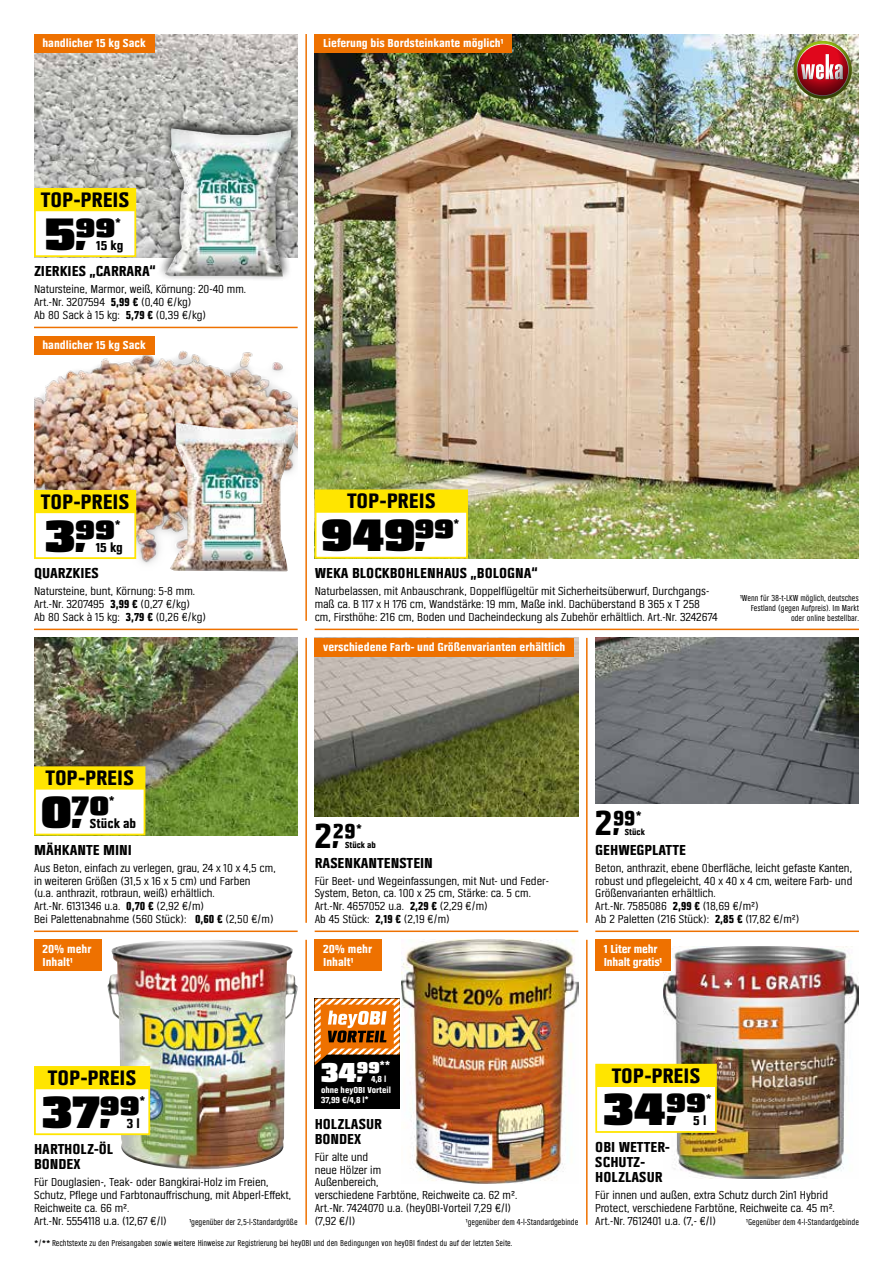
<style>
.page{position:relative;width:893px;height:1263px;background:#fff}
.page>*{position:absolute;margin:0;border:0;box-sizing:border-box;transform-origin:0 0}
.t1{font:900 47.25px "Obi Ziffern Supnew";color:#000}
.t2{font:900 47.25px "Obi Ziffern Sup";color:#000}
.t3{font:700 36px "Obi Ziffern Sup Cent 20";color:#000}
.t4{font:900 28.5px "Obi Ziffern Supnew";color:#fff;scale:.95 1}
.t5{font:700 21.75px "Obi Sans ML20";color:#000}
.t6{font:900 15.75px "Obi Sans ML20";color:#000}
.t7{font:700 15px/15px "Obi Sans ML20";color:#000}
.t8{font:700 13.5px "Obi Sans ML20";color:#000}
.t9{font:12px/12.8px "Obi Sans ML20";color:#000}
.t10{font:700 12px/12.8px "Obi Sans ML20";color:#fff}
.t11{font:9px/9.8px "Obi Sans ML20 Regular Con";color:#000;text-align:right}
.t12{font:700 9px/11.2px "Obi Sans ML20";color:#fff}
.t13{font:700 9px "Obi Sans ML20";color:#000}
.s1{font-family:"Obi Ziffern Sup"}
.s2{font-family:"Obi Sans ML20 Bold Con"}
.s3{font-family:"Obi Ziffern Supnew"}
.s4{font-family:"Obi Ziffern Sup 20"}
.s5{font-size:12px}
</style>
<div class="page">
<hr style="left:305px;top:34px;width:2px;height:587px;background:#ee7100">
<hr style="left:305px;top:638px;width:2px;height:285px;background:#ee7100">
<hr style="left:305px;top:940px;width:2px;height:285px;background:#ee7100">
<hr style="left:586px;top:638px;width:2px;height:285px;background:#ee7100">
<hr style="left:586px;top:940px;width:2px;height:285px;background:#ee7100">
<hr style="left:34px;top:327px;width:264px;height:1px;background:#ee7100">
<hr style="left:34px;top:629px;width:264px;height:1px;background:#ee7100">
<hr style="left:34px;top:930px;width:264px;height:2px;background:#ee7100">
<hr style="left:315px;top:930px;width:263px;height:2px;background:#ee7100">
<hr style="left:315px;top:629px;width:544px;height:1px;background:#ee7100">
<hr style="left:595px;top:930px;width:264px;height:2px;background:#ee7100">
<img style="left:34px;top:336px;width:264px;height:228px">
<img style="left:170px;top:423px;width:126px;height:148px">
<img style="left:34px;top:34px;width:264px;height:223px">
<img style="left:663px;top:946px;width:196px;height:232px">
<div style="left:157px;top:115px;width:143px;height:166px;background:#000;opacity:.75"></div>
<img style="left:165px;top:128px;width:126px;height:148px">
<img style="left:595px;top:638px;width:264px;height:165px">
<img style="left:401px;top:940px;width:177px;height:244px">
<img style="left:315px;top:638px;width:263px;height:178px">
<img style="left:108px;top:940px;width:190px;height:230px">
<img style="left:34px;top:638px;width:264px;height:197px">
<img style="left:315px;top:34px;width:544px;height:525px">
<svg style="left:794px;top:41px;width:58px;height:58px;background:#aa4a41"></svg>
<div style="left:315px;top:34px;width:197px;height:18px;background:#ee7100"></div>
<div style="left:34px;top:336px;width:120px;height:18px;background:#ee7100"></div>
<div style="left:34px;top:34px;width:120px;height:18px;background:#ee7100"></div>
<div style="left:595px;top:940px;width:76px;height:31px;background:#ee7100"></div>
<div style="left:315px;top:940px;width:67px;height:31px;background:#ee7100"></div>
<div style="left:315px;top:638px;width:259px;height:18px;background:#ee7100"></div>
<div style="left:34px;top:940px;width:68px;height:31px;background:#ee7100"></div>
<div style="left:316px;top:490px;width:151px;height:68px;background:#fff"></div>
<div style="left:315px;top:490px;width:152px;height:23px;background:#ffe500"></div>
<div style="left:315px;top:489px;width:153px;height:70px;border:2px solid #ffe500"></div>
<div style="left:35px;top:491px;width:100px;height:67px;background:#fff"></div>
<div style="left:35px;top:491px;width:101px;height:22px;background:#ffe500"></div>
<div style="left:34px;top:490px;width:102px;height:69px;border:2px solid #ffe500"></div>
<div style="left:35px;top:189px;width:100px;height:67px;background:#fff"></div>
<div style="left:35px;top:189px;width:101px;height:22px;background:#ffe500"></div>
<div style="left:34px;top:188px;width:102px;height:69px;border:2px solid #ffe500"></div>
<div style="left:35px;top:767px;width:110px;height:67px;background:#fff"></div>
<div style="left:35px;top:767px;width:110px;height:22px;background:#ffe500"></div>
<div style="left:34px;top:766px;width:111px;height:69px;border:2px solid #ffe500"></div>
<div style="left:35px;top:1067px;width:114px;height:67px;background:#fff"></div>
<div style="left:35px;top:1067px;width:115px;height:22px;background:#ffe500"></div>
<div style="left:34px;top:1066px;width:116px;height:69px;border:2px solid #ffe500"></div>
<div style="left:596px;top:1065px;width:120px;height:67px;background:#fff"></div>
<div style="left:596px;top:1064px;width:120px;height:23px;background:#ffe500"></div>
<div style="left:595px;top:1064px;width:122px;height:69px;border:2px solid #ffe500"></div>
<div style="left:315px;top:999px;width:85px;height:110px;background:#000"></div>
<svg style="left:315px;top:999px;width:85px;height:66px"></svg>
<p class="t10" style="left:43px;top:37px;width:105px">handlicher 15 kg Sack</p>
<p class="t10" style="left:323px;top:37px;width:182px">Lieferung bis Bordsteinkante möglich¹</p>
<h3 class="t5" style="left:41px;top:187px;width:90px">TOP-PREIS</h3>
<h1 class="t1" style="left:45px;top:213px;width:72px"><span class="s1">5</span>,99</h1>
<h3 class="t6" style="left:116px;top:216px;width:7px">*</h3>
<p class="t8" style="left:96px;top:237px;width:29px">15 kg</p>
<p class="t7" style="left:34px;top:264px;width:123px">ZIERKIES „CARRARA“</p>
<p class="t9" style="left:34px;top:283px;width:214px">Natursteine, Marmor, weiß, Körnung: 20-40 mm.<br>Art.-Nr. 3207594 <span class="s2">5,99 €</span> (0,40 €/kg)<br>Ab 80 Sack à 15 kg: <span class="s2">5,79 €</span> (0,39 €/kg)</p>
<p class="t10" style="left:43px;top:339px;width:105px">handlicher 15 kg Sack</p>
<h3 class="t5" style="left:41px;top:489px;width:90px">TOP-PREIS</h3>
<h1 class="t1" style="left:45px;top:515px;width:72px"><span class="s1">3</span>,99</h1>
<h3 class="t6" style="left:115px;top:518px;width:7px">*</h3>
<p class="t8" style="left:96px;top:539px;width:29px">15 kg</p>
<p class="t7" style="left:34px;top:566px;width:66px">QUARZKIES</p>
<p class="t9" style="left:34px;top:585px;width:173px">Natursteine, bunt, Körnung: 5-8 mm.<br>Art.-Nr. 3207495 <span class="s2">3,99 €</span> (0,27 €/kg)<br>Ab 80 Sack à 15 kg: <span class="s2">3,79 €</span> (0,26 €/kg)</p>
<h3 class="t5" style="left:347px;top:488px;width:90px">TOP-PREIS</h3>
<h1 class="t2" style="left:322px;top:514px;width:134px">949<span class="s3">,99</span></h1>
<h3 class="t6" style="left:454px;top:518px;width:7px">*</h3>
<p class="t7" style="left:315px;top:566px;width:224px">WEKA BLOCKBOHLENHAUS „BOLOGNA“</p>
<p class="t9" style="left:315px;top:585px;width:404px">Naturbelassen, mit Anbauschrank, Doppelflügeltür mit Sicherheitsüberwurf, Durchgangs&shy;maß ca. B 117 x H 176 cm, Wandstärke: 19 mm, Maße inkl. Dachüberstand B 365 x T 258 cm, Firsthöhe: 216 cm, Boden und Dacheindeckung als Zubehör erhältlich. Art.-Nr. 3242674</p>
<p class="t11" style="left:740px;top:594px;width:120px">¹Wenn für 38-t-LKW möglich, deutsches<br>Festland (gegen Aufpreis). Im Markt oder online bestellbar.</p>
<p class="t10" style="left:323px;top:641px;width:244px">verschiedene Farb- und Größenvarianten erhältlich</p>
<h3 class="t5" style="left:46px;top:765px;width:90px">TOP-PREIS</h3>
<h1 class="t1" style="left:41px;top:791px;width:70px"><span class="s1">0</span>,70</h1>
<h3 class="t6" style="left:109px;top:794px;width:7px">*</h3>
<p class="t8" style="left:90px;top:816px;width:48px">Stück ab</p>
<p class="t7" style="left:34px;top:842px;width:99px">MÄHKANTE MINI</p>
<p class="t9" style="left:34px;top:862px;width:243px">Aus Beton, einfach zu verlegen, grau, 24 x 10 x 4,5 cm, in weiteren Größen (31,5 x 16 x 5 cm) und Farben<br>(u.a. anthrazit, rotbraun, weiß) erhältlich.<br>Art.-Nr. 6131346 u.a. <span class="s2">0,70 €</span> (2,92 €/m)<br>Bei Palettenabnahme (560 Stück): <span class="s2">0,60 €</span> (2,50 €/m)</p>
<h2 class="t3" style="left:315px;top:820px;width:43px"><span class="s4">2</span>,29</h2>
<h3 class="t6" style="left:356px;top:822px;width:7px">*</h3>
<p class="t13" style="left:345px;top:840px;width:32px">Stück ab</p>
<p class="t7" style="left:315px;top:855px;width:120px">RASENKANTENSTEIN</p>
<p class="t9" style="left:315px;top:874px;width:236px">Für Beet- und Wegeinfassungen, mit Nut- und Feder-System, Beton, ca. 100 x 25 cm, Stärke: ca. 5 cm.<br>Art.-Nr. 4657052 u.a. <span class="s2">2,29 €</span> (2,29 €/m)<br>Ab 45 Stück: <span class="s2">2,19 €</span> (2,19 €/m)</p>
<h2 class="t3" style="left:595px;top:808px;width:42px"><span class="s4">2</span>,99</h2>
<h3 class="t6" style="left:636px;top:809px;width:7px">*</h3>
<p class="t13" style="left:625px;top:827px;width:22px">Stück</p>
<p class="t7" style="left:595px;top:842px;width:92px">GEHWEGPLATTE</p>
<p class="t9" style="left:595px;top:862px;width:259px">Beton, anthrazit, ebene Oberfläche, leicht gefaste Kanten, robust und pflegeleicht, 40 x 40 x 4 cm, weitere Farb- und Größenvarianten erhältlich.<br>Art.-Nr. 7585086 <span class="s2">2,99 €</span> (18,69 €/m²)<br>Ab 2 Paletten (216 Stück): <span class="s2">2,85 €</span> (17,82 €/m²)</p>
<p class="t10" style="left:43px;top:943px;width:50px">20% mehr<br>Inhalt¹</p>
<p class="t10" style="left:323px;top:943px;width:50px">20% mehr<br>Inhalt¹</p>
<p class="t10" style="left:604px;top:943px;width:60px">1 Liter mehr<br>Inhalt gratis¹</p>
<h3 class="t5" style="left:48px;top:1065px;width:90px">TOP-PREIS</h3>
<h1 class="t1" style="left:42px;top:1091px;width:99px"><span class="s1">37</span>,99</h1>
<h3 class="t6" style="left:140px;top:1094px;width:7px">*</h3>
<p class="t8" style="left:127px;top:1115px;width:15px">3 l</p>
<p class="t7" style="left:34px;top:1142px;width:81px">HARTHOLZ-ÖL<br>BONDEX</p>
<p class="t9" style="left:34px;top:1176px;width:259px">Für Douglasien-, Teak- oder Bangkirai-Holz im Freien, Schutz, Pflege und Farbtonauffrischung, mit Abperl-Effekt, Reichweite ca. 66 m².<br>Art.-Nr. 5554118 u.a. (12,67 €/l)</p>
<p class="t11" style="left:189px;top:1217px;width:110px">¹gegenüber der 2,5-l-Standardgröße</p>
<h3 class="t4" style="left:321px;top:1058px;width:74px"><span class="s1">34</span>,99<sup>**</sup></h3>
<p class="t12" style="left:321px;top:1073px;width:71px;text-indent:50px">4,8 l ohne heyOBI Vorteil</p>
<p class="t12" style="left:321px;top:1094px;width:49px">37,99 €/4,8 l*</p>
<p class="t7" style="left:315px;top:1116px;width:69px">HOLZLASUR<br>BONDEX</p>
<p class="t9" style="left:315px;top:1151px;width:204px">Für alte und<br>neue Hölzer im<br>Außenbereich,<br>verschiedene Farbtöne, Reichweite ca. 62 m².<br>Art.-Nr. 7424070 u.a. (heyOBI-Vorteil 7,29 €/l) (7,92 €/l)</p>
<p class="t11" style="left:466px;top:1217px;width:114px">¹gegenüber dem 4-l-Standardgebinde</p>
<h3 class="t5" style="left:612px;top:1063px;width:90px">TOP-PREIS</h3>
<h1 class="t1" style="left:603px;top:1088px;width:104px"><span class="s1">34</span>,99</h1>
<h3 class="t6" style="left:706px;top:1092px;width:7px">*</h3>
<p class="t8" style="left:693px;top:1113px;width:15px">5 l</p>
<p class="t7" style="left:595px;top:1140px;width:76px">OBI WETTER-<br>SCHUTZ-<br>HOLZLASUR</p>
<p class="t9" style="left:595px;top:1189px;width:241px">Für innen und außen, extra Schutz durch 2in1 Hybrid<br>Protect, verschiedene Farbtöne, Reichweite ca. 45 m².<br>Art.-Nr. 7612401 u.a. (7,- €/l)</p>
<p class="t11" style="left:746px;top:1217px;width:114px">¹Gegenüber dem 4-l-Standardgebinde</p>
<p class="t11" style="left:34px;top:1238px;width:480px"><span class="s5">*</span>/<span class="s5">**</span> Rechtstexte zu den Preisangaben sowie weitere Hinweise zur Registrierung bei heyOBI und den Bedingungen von heyOBI findest du auf der letzten Seite.</p>
</div>
